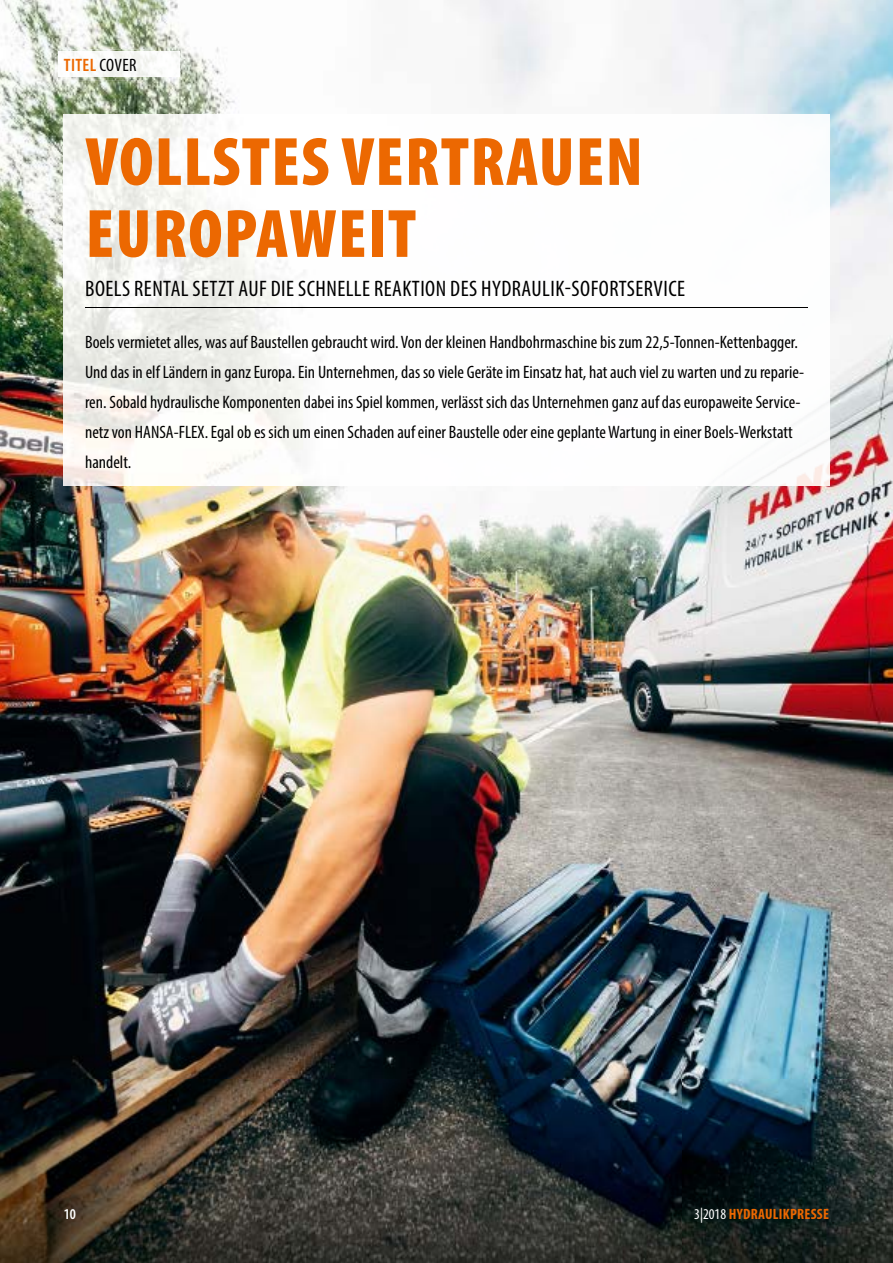
<style>
.page{position:relative;width:893px;height:1263px;background:#fff}
.page>*{position:absolute;margin:0;border:0;box-sizing:border-box;transform-origin:0 0}
.t1{font:900 condensed 69px/72px "Myriad Pro";letter-spacing:.02em;color:#ec6801}
.t2{font:condensed 22.5px "Myriad Pro";letter-spacing:.02em;color:#000}
.t3{font:condensed 18px/30px "Myriad Pro";color:#000}
.t4{font:600 condensed 18px "Myriad Pro";letter-spacing:.02em;color:#ec6801}
.t5{font:700 condensed 15px "Myriad Pro";letter-spacing:.02em;color:#ec6801}
.t6{font:600 condensed 15px "Myriad Pro";color:#fff}
.s1{font-weight:400;color:#000}
.s2{font-weight:400;color:#fff}
</style>
<div class="page">
<img style="left:0;top:0;width:893px;height:1263px">
<img style="left:145px;top:51px;width:35px;height:26px">
<img style="left:55px;top:49px;width:90px;height:31px">
<img style="left:64px;top:115px;width:765px;height:370px">
<hr style="left:85px;top:307px;width:723px;height:1px;background:#000">
<p class="t4" style="left:64px;top:54px;width:74px">TITEL <span class="s1">COVER</span></p>
<h1 class="t1" style="left:86px;top:124px;width:559px">VOLLSTES VERTRAUEN<br>EUROPAWEIT</h1>
<p class="t2" style="left:85px;top:275px;width:601px">BOELS RENTAL SETZT AUF DIE SCHNELLE REAKTION DES HYDRAULIK-SOFORTSERVICE</p>
<p class="t3" style="left:85px;top:327px;width:721px">Boels vermietet alles, was auf Baustellen gebraucht wird. Von der kleinen Handbohrmaschine bis zum 22,5-Tonnen-Kettenbagger.<br>Und das in elf Ländern in ganz Europa. Ein Unternehmen, das so viele Geräte im Einsatz hat, hat auch viel zu warten und zu reparie&shy;ren. Sobald hydraulische Komponenten dabei ins Spiel kommen, verlässt sich das Unternehmen ganz auf das europaweite Service&shy;netz von HANSA-FLEX. Egal ob es sich um einen Schaden auf einer Baustelle oder eine geplante Wartung in einer Boels-Werkstatt handelt.</p>
<p class="t6" style="left:64px;top:1205px;width:14px">10</p>
<p class="t5" style="left:694px;top:1204px;width:136px"><span class="s2">3|2018</span> HYDRAULIKPRESSE</p>
</div>
